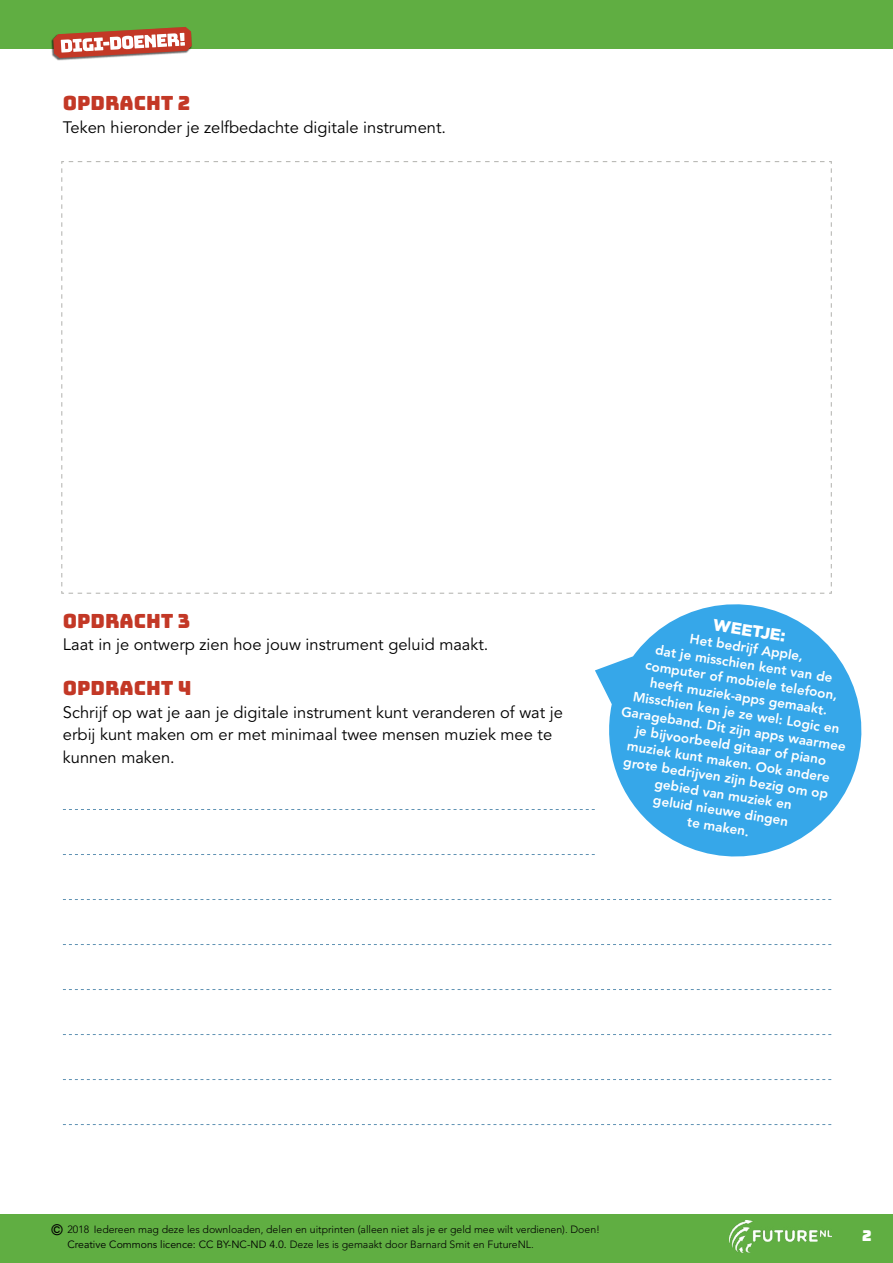
<style>
.page{position:relative;width:893px;height:1263px;background:#fff}
.page>*{position:absolute;margin:0;border:0;box-sizing:border-box;transform-origin:0 0}
.t1{font:19.5px "Bungee";color:#c33826}
.t2{font:16.5px/22.5px "Avenir LT Std";color:#000}
.t3{font:900 16.2px "Gotham";color:#fff}
.t4{font:15px "Bungee";color:#fff}
.t5{font:800 13.5px/16.5px "Avenir LT Std";color:#fff;text-align:center}
.t6{font:300 10.5px/15px "Avenir LT Std";color:#000}
.s1{font-weight:500;font-size:15px}
.s2{font-weight:400}
</style>
<div class="page">
<div style="left:0;top:0;width:893px;height:48px;background:#60ae42"></div>
<div style="left:51px;top:27px;width:141px;height:33px;background:#000;opacity:.6"></div>
<svg style="left:53px;top:27px;width:139px;height:31px"></svg>
<div style="left:0;top:1214px;width:893px;height:49px;background:#60ae42"></div>
<img style="left:730px;top:1220px;width:101px;height:32px">
<svg style="left:63px;top:809px;width:532px;height:1px"></svg>
<svg style="left:63px;top:854px;width:532px;height:1px"></svg>
<svg style="left:63px;top:899px;width:768px;height:1px"></svg>
<svg style="left:63px;top:944px;width:768px;height:1px"></svg>
<svg style="left:63px;top:989px;width:768px;height:1px"></svg>
<svg style="left:63px;top:1034px;width:768px;height:1px"></svg>
<svg style="left:63px;top:1079px;width:768px;height:1px"></svg>
<svg style="left:63px;top:1124px;width:768px;height:1px"></svg>
<svg style="left:61px;top:161px;width:771px;height:433px"></svg>
<svg style="left:595px;top:588px;width:267px;height:269px;fill:#36a7e9"></svg>
<h1 class="t1" style="left:63px;top:92px;width:129px">OPDRACHT 2</h1>
<p class="t2" style="left:63px;top:116px;width:385px">Teken hieronder je zelfbedachte digitale instrument.</p>
<h1 class="t1" style="left:63px;top:610px;width:129px">OPDRACHT 3</h1>
<p class="t2" style="left:63px;top:634px;width:427px">Laat in je ontwerp zien hoe jouw instrument geluid maakt.</p>
<h1 class="t1" style="left:63px;top:677px;width:130px">OPDRACHT 4</h1>
<p class="t2" style="left:63px;top:701px;width:502px">Schrijf op wat je aan je digitale instrument kunt veranderen of wat je erbij kunt maken om er met minimaal twee mensen muziek mee te kunnen maken.</p>
<p class="t3" style="left:715px;top:615px;width:75px;rotate:9deg">WEETJE:</p>
<p class="t5" style="left:636px;top:622px;width:229px;rotate:9deg">Het bedrijf Apple,<br>dat je misschien kent van de computer of mobiele telefoon, heeft muziek-apps gemaakt.<br>Misschien ken je ze wel: Logic en<br>Garageband. Dit zijn apps waarmee je bijvoorbeeld gitaar of piano muziek kunt maken. Ook andere grote bedrijven zijn bezig om op gebied van muziek en<br>geluid nieuwe dingen<br>te maken.</p>
<p class="t6" style="left:67px;top:1222px;width:534px;text-indent:-16px"><span class="s1">©</span> 2018 Iedereen mag deze les downloaden, delen en uitprinten (alleen niet als je er geld mee wilt verdienen). Doen!<br><span class="s2">Creative Commons licence: CC BY-NC-ND 4.0.</span> Deze les is gemaakt door Barnard Smit en FutureNL.</p>
<p class="t4" style="left:862px;top:1227px;width:11px">2</p>
</div>
